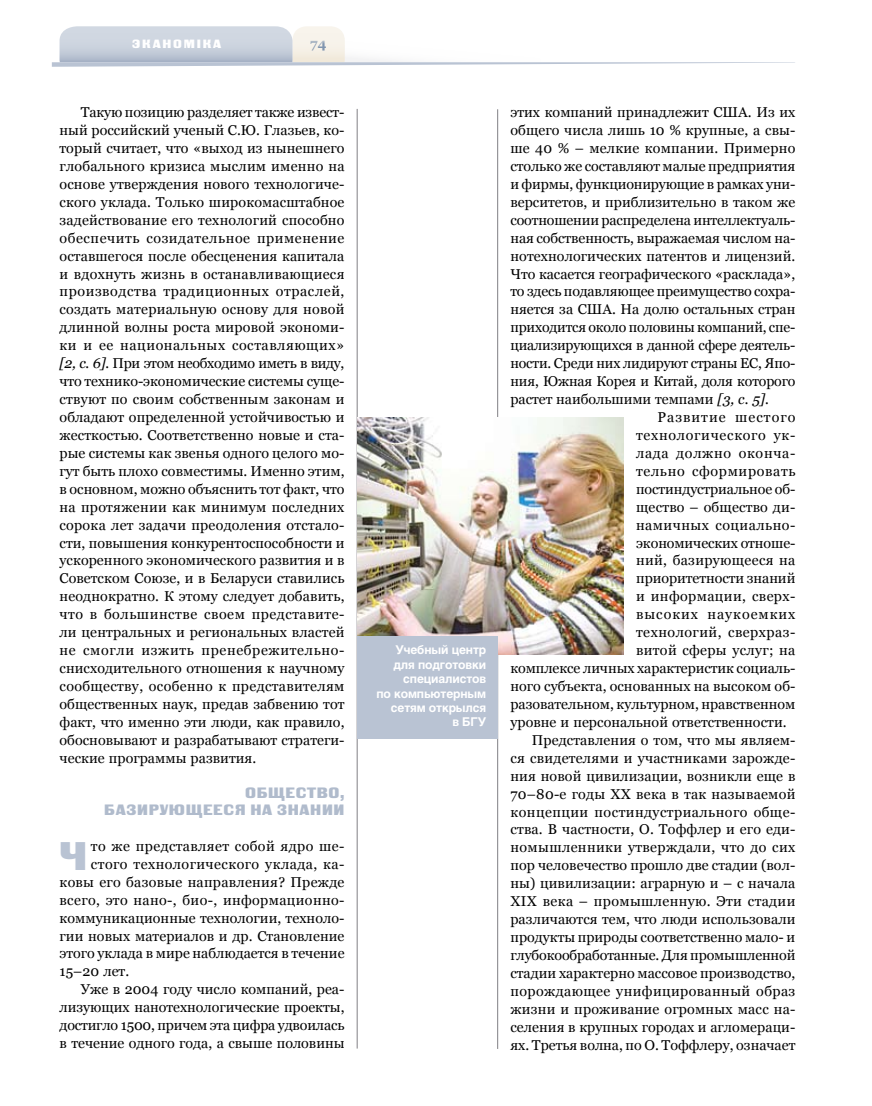
<style>
.page{position:relative;width:872px;height:1106px;background:#fff}
.page>*{position:absolute;margin:0;border:0;box-sizing:border-box;transform-origin:0 0}
.t1{font:39.9px "Black Grotesk C";color:#b9c3d3}
.t2{font:15px/17.1px "Black Grotesk C";letter-spacing:.045em;color:#b0bbcc}
.t3{font:14.25px/18px "Georgia";letter-spacing:.005em;color:#000;text-align:justify}
.t4{font:14.25px "Georgia";letter-spacing:.025em;color:#000}
.t5{font:14.25px "Georgia";letter-spacing:.03em;color:#000}
.t6{font:14.25px "Georgia";letter-spacing:.035em;color:#000}
.t7{font:14.25px "Georgia";letter-spacing:.045em;color:#000}
.t8{font:14.25px "Georgia";letter-spacing:.07em;color:#000}
.t9{font:14.25px "Georgia";letter-spacing:.05em;color:#000}
.t10{font:700 13.5px "Georgia";color:#8095af}
.t11{font:700 12px/14.4px "Helios";letter-spacing:-.01em;color:#fff;text-align:right}
.t12{font:12px "Black Grotesk C";letter-spacing:.15em;color:#fff}
.s1{font-style:italic}
</style>
<div class="page">
<hr style="left:357px;top:109px;width:1px;height:939px;background:#818084">
<hr style="left:497px;top:109px;width:1px;height:939px;background:#818084">
<svg style="left:52px;top:26px;width:743px;height:41px"></svg>
<img style="left:357px;top:417px;width:266px;height:237px">
<div style="left:357px;top:636px;width:140px;height:102px;background:#b9c3d3"></div>
<p class="t12" style="left:132px;top:36px;width:81px">ЭКАНОМіка</p>
<p class="t10" style="left:310px;top:35px;width:18px">74</p>
<p class="t3" style="left:60px;top:103px;width:286px;text-indent:21px">Такую позицию разделяет также извест&shy;ный российский ученый С.Ю. Глазьев, ко&shy;торый считает, что «выход из нынешнего глобального кризиса мыслим именно на основе утверждения нового технологиче&shy;ского уклада. Только широкомасштабное задействование его технологий способно обеспечить созидательное применение оставшегося после обесценения капитала и вдохнуть жизнь в останавливающиеся производства традиционных отраслей, создать материальную основу для новой длинной волны роста мировой экономи&shy;ки и ее национальных составляющих» <span class="s1">[2, с. 6].</span> При этом необходимо иметь в виду, что технико-экономические системы суще&shy;ствуют по своим собственным законам и обладают определенной устойчивостью и жесткостью. Соответственно новые и ста&shy;рые системы как звенья одного целого мо&shy;гут быть плохо совместимы. Именно этим, в основном, можно объяснить тот факт, что на протяжении как минимум последних сорока лет задачи преодоления отстало&shy;сти, повышения конкурентоспособности и ускоренного экономического развития и в Советском Союзе, и в Беларуси ставились неоднократно. К этому следует добавить, что в большинстве своем представите&shy;ли центральных и региональных властей не смогли изжить пренебрежительно&shy;снисходительного отношения к научному сообществу, особенно к представителям общественных наук, предав забвению тот факт, что именно эти люди, как правило, обосновывают и разрабатывают стратеги&shy;ческие программы развития.</p>
<p class="t2" style="left:104px;top:784px;width:242px;text-indent:141px">Общество, базирующееся на знан</p>
<p class="t2" style="left:322px;top:801px;width:24px">ии</p>
<h1 class="t1" style="left:60px;top:832px;width:29px">Ч</h1>
<p class="t4" style="left:91px;top:838px;width:255px">то же представляет собой ядро ше-</p>
<p class="t5" style="left:91px;top:855px;width:255px">стого технологического уклада, ка-</p>
<p class="t3" style="left:60px;top:872px;width:286px">ковы его базовые направления? Прежде</p>
<p class="t4" style="left:60px;top:891px;width:286px">всего, это нано-, био-, информационно-</p>
<p class="t3" style="left:60px;top:908px;width:286px">коммуникационные технологии, техноло-</p>
<p class="t3" style="left:60px;top:926px;width:286px">гии новых материалов и др. Становление</p>
<p class="t3" style="left:60px;top:944px;width:286px">этого уклада в мире наблюдается в течение</p>
<p class="t3" style="left:60px;top:962px;width:71px">15–20 лет.</p>
<p class="t3" style="left:81px;top:980px;width:265px">Уже в 2004 году число компаний, реа-</p>
<p class="t3" style="left:60px;top:998px;width:286px">лизующих нанотехнологические проекты,</p>
<p class="t3" style="left:60px;top:1016px;width:286px">достигло 1500, причем эта цифра удвоилась</p>
<p class="t3" style="left:60px;top:1034px;width:286px">в течение одного года, а свыше половины</p>
<p class="t11" style="left:376px;top:643px;width:111px">Учебный центр для подготовки специалистов<br>по компьютерным сетям открылся<br>в БГУ</p>
<p class="t3" style="left:510px;top:103px;width:286px">этих компаний принадлежит США. Из их</p>
<p class="t3" style="left:510px;top:121px;width:286px">общего числа лишь 10 % крупные, а свы-</p>
<p class="t3" style="left:510px;top:139px;width:286px">ше 40 % – мелкие компании. Примерно</p>
<p class="t3" style="left:510px;top:157px;width:286px">столько же составляют малые предприятия</p>
<p class="t3" style="left:510px;top:175px;width:286px">и фирмы, функционирующие в рамках уни-</p>
<p class="t3" style="left:510px;top:193px;width:286px">верситетов, и приблизительно в таком же</p>
<p class="t3" style="left:510px;top:211px;width:286px">соотношении распределена интеллектуаль-</p>
<p class="t3" style="left:510px;top:229px;width:286px">ная собственность, выражаемая числом на-</p>
<p class="t3" style="left:510px;top:247px;width:286px">нотехнологических патентов и лицензий.</p>
<p class="t3" style="left:510px;top:264px;width:286px">Что касается географического «расклада»,</p>
<p class="t3" style="left:510px;top:282px;width:286px">то здесь подавляющее преимущество сохра-</p>
<p class="t3" style="left:510px;top:300px;width:286px">няется за США. На долю остальных стран</p>
<p class="t3" style="left:510px;top:318px;width:286px">приходится около половины компаний, спе-</p>
<p class="t3" style="left:510px;top:336px;width:286px">циализирующихся в данной сфере деятель-</p>
<p class="t3" style="left:510px;top:354px;width:286px">ности. Среди них лидируют страны ЕС, Япо-</p>
<p class="t3" style="left:510px;top:372px;width:286px">ния, Южная Корея и Китай, доля которого</p>
<p class="t3" style="left:510px;top:390px;width:260px">растет наибольшими темпами <span class="s1">[3, с. 5].</span></p>
<p class="t8" style="left:657px;top:409px;width:139px">Развитие шестого</p>
<p class="t9" style="left:636px;top:427px;width:161px">технологического ук-</p>
<p class="t7" style="left:636px;top:445px;width:161px">лада должно оконча-</p>
<p class="t7" style="left:636px;top:463px;width:161px">тельно сформировать</p>
<p class="t3" style="left:636px;top:480px;width:161px">постиндустриальное об-</p>
<p class="t3" style="left:636px;top:497px;width:161px">щество – общество ди-</p>
<p class="t6" style="left:636px;top:516px;width:161px">намичных социально-</p>
<p class="t3" style="left:636px;top:533px;width:161px">экономических отноше-</p>
<p class="t4" style="left:636px;top:552px;width:161px">ний, базирующееся на</p>
<p class="t3" style="left:636px;top:569px;width:161px">приоритетности знаний</p>
<p class="t5" style="left:636px;top:588px;width:161px">и информации, сверх-</p>
<p class="t8" style="left:636px;top:606px;width:161px">высоких наукоемких</p>
<p class="t6" style="left:636px;top:624px;width:161px">технологий, сверхраз-</p>
<p class="t4" style="left:636px;top:642px;width:161px">витой сферы услуг; на</p>
<p class="t3" style="left:510px;top:659px;width:286px">комплексе личных характеристик социаль-</p>
<p class="t3" style="left:510px;top:677px;width:286px">ного субъекта, основанных на высоком об-</p>
<p class="t3" style="left:510px;top:695px;width:286px">разовательном, культурном, нравственном</p>
<p class="t3" style="left:510px;top:713px;width:278px">уровне и персональной ответственности.</p>
<p class="t3" style="left:532px;top:731px;width:265px">Представления о том, что мы являем-</p>
<p class="t3" style="left:510px;top:748px;width:286px">ся свидетелями и участниками зарожде-</p>
<p class="t3" style="left:510px;top:766px;width:286px">ния новой цивилизации, возникли еще в</p>
<p class="t3" style="left:510px;top:784px;width:286px">70–80-е годы ХХ века в так называемой</p>
<p class="t5" style="left:510px;top:803px;width:286px">концепции постиндустриального обще-</p>
<p class="t3" style="left:510px;top:820px;width:286px">ства. В частности, О. Тоффлер и его еди-</p>
<p class="t4" style="left:510px;top:839px;width:286px">номышленники утверждали, что до сих</p>
<p class="t3" style="left:510px;top:856px;width:286px">пор человечество прошло две стадии (вол-</p>
<p class="t3" style="left:510px;top:874px;width:286px">ны) цивилизации: аграрную и – с начала</p>
<p class="t4" style="left:510px;top:893px;width:286px">ХIХ века – промышленную. Эти стадии</p>
<p class="t3" style="left:510px;top:910px;width:286px">различаются тем, что люди использовали</p>
<p class="t3" style="left:510px;top:928px;width:286px">продукты природы соответственно мало- и</p>
<p class="t3" style="left:510px;top:946px;width:286px">глубокообработанные. Для промышленной</p>
<p class="t3" style="left:510px;top:964px;width:286px">стадии характерно массовое производство,</p>
<p class="t5" style="left:510px;top:982px;width:286px">порождающее унифицированный образ</p>
<p class="t3" style="left:510px;top:999px;width:286px">жизни и проживание огромных масс на-</p>
<p class="t3" style="left:510px;top:1017px;width:286px">селения в крупных городах и агломераци-</p>
<p class="t3" style="left:510px;top:1035px;width:286px">ях. Третья волна, по О. Тоффлеру, означает</p>
</div>
